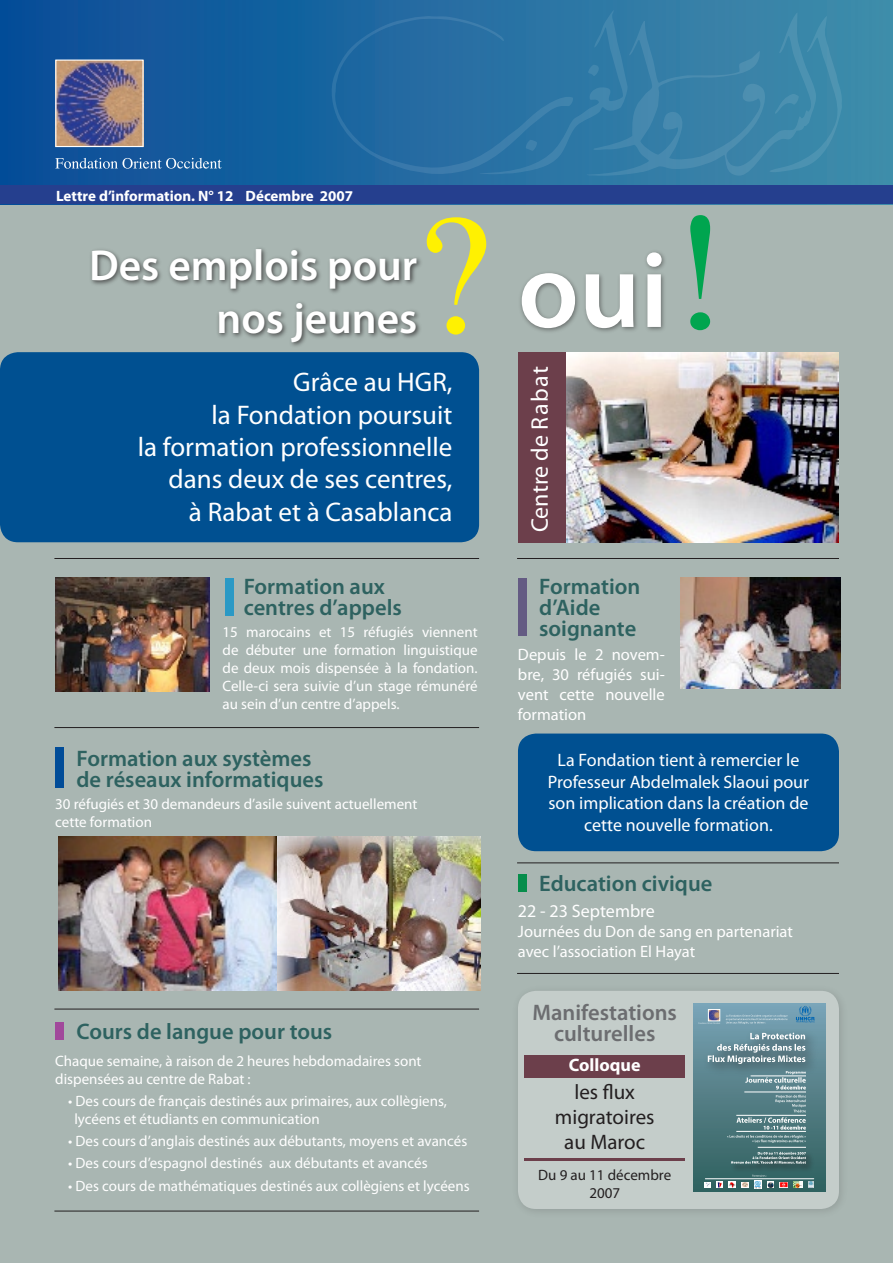
<style>
.page{position:relative;width:893px;height:1263px;background:#a9b6b2}
.page>*{position:absolute;margin:0;border:0;box-sizing:border-box;transform-origin:0 0}
.t1{font:600 108px "Myriad Pro";color:#fff}
.t2{font:600 43.5px "Myriad Pro";color:#fff}
.t3{font:27px/32.4px "Myriad Pro";color:#fff;text-align:right}
.t4{font:24px "Myriad Pro";color:#fff}
.t5{font:600 22.5px "Myriad Pro";color:#2e6260}
.t6{font:600 22.5px "Myriad Pro";color:#6c6d70}
.t7{font:21px "Myriad Pro";color:#231f20}
.t8{font:18px/21.6px "Myriad Pro";color:#fff;text-align:center}
.t9{font:700 18px "Myriad Pro";color:#fff}
.t10{font:16.5px/19.8px "Myriad Pro";color:#fff;text-align:justify}
.t11{font:15px/18px "Myriad Pro";color:#fff}
.t12{font:700 15px "Myriad Pro";color:#fff}
.t13{font:15px/18px "Myriad Pro";color:#231f20;text-align:center}
</style>
<div class="page">
<div style="left:0;top:0;width:893px;height:204px;background:linear-gradient(to right,#064c98,#418eab)"></div>
<div style="left:0;top:352px;width:479px;height:190px;background:#005091;border-radius:18px"></div>
<svg style="left:331px;top:10px;width:511px;height:166px;background:#3078a6"></svg>
<svg style="left:690px;top:215px;width:20px;height:115px"></svg>
<svg style="left:427px;top:217px;width:59px;height:118px"></svg>
<div style="left:518px;top:248px;width:150px;height:87px;background:#231f20;opacity:.5"></div>
<img style="left:565px;top:352px;width:274px;height:190px">
<img style="left:57px;top:62px;width:85px;height:83px">
<div style="left:55px;top:60px;width:89px;height:87px;border:1px solid #fff"></div>
<svg style="left:55px;top:158px;width:167px;height:11px;background:#4b7fb3"></svg>
<div style="left:518px;top:991px;width:321px;height:218px;background:#c4cdca;border-radius:18px"></div>
<img style="left:58px;top:837px;width:218px;height:153px">
<img style="left:278px;top:837px;width:202px;height:153px">
<img style="left:681px;top:577px;width:159px;height:111px">
<img style="left:55px;top:577px;width:154px;height:114px">
<div style="left:88px;top:245px;width:335px;height:103px;background:#231f20;opacity:.75"></div>
<div style="left:518px;top:352px;width:47px;height:190px;background:#6c3f4b"></div>
<div style="left:518px;top:733px;width:321px;height:118px;background:#005091;border-radius:18px"></div>
<div style="left:225px;top:578px;width:9px;height:37px;background:#2b99c5"></div>
<div style="left:518px;top:578px;width:8px;height:57px;background:#645b83"></div>
<div style="left:55px;top:747px;width:9px;height:41px;background:#014c98"></div>
<div style="left:55px;top:1022px;width:9px;height:17px;background:#a1489b"></div>
<svg style="left:693px;top:1003px;width:133px;height:188px;background:#548087"></svg>
<svg style="left:698px;top:1009px;width:22px;height:15px"></svg>
<svg style="left:796px;top:1006px;width:19px;height:16px"></svg>
<hr style="left:705px;top:1178px;width:109px;height:1px;background:#fff">
<hr style="left:744px;top:1092px;width:62px;height:1px;background:#fff">
<hr style="left:736px;top:1131px;width:70px;height:1px;background:#fff">
<hr style="left:758px;top:1147px;width:48px;height:1px;background:#fff">
<svg style="left:705px;top:1182px;width:6px;height:5px"></svg>
<svg style="left:717px;top:1182px;width:5px;height:5px"></svg>
<svg style="left:728px;top:1182px;width:8px;height:5px"></svg>
<svg style="left:780px;top:1182px;width:22px;height:5px"></svg>
<svg style="left:808px;top:1181px;width:6px;height:7px"></svg>
<svg style="left:742px;top:1175px;width:32px;height:13px"></svg>
<svg style="left:726px;top:1015px;width:61px;height:9px"></svg>
<div style="left:746px;top:1028px;width:73px;height:24px;background:#6d98a6"></div>
<div style="left:713px;top:1039px;width:105px;height:26px;background:#638a97"></div>
<div style="left:703px;top:1051px;width:115px;height:26px;background:#231f20;opacity:.75"></div>
<svg style="left:708px;top:1033px;width:97px;height:31px"></svg>
<div style="left:758px;top:1152px;width:57px;height:12px;background:#3d686a"></div>
<div style="left:752px;top:1156px;width:63px;height:12px;background:#375e5f"></div>
<div style="left:731px;top:1161px;width:84px;height:12px;background:#345d5d"></div>
<svg style="left:731px;top:1152px;width:75px;height:12px"></svg>
<svg style="left:745px;top:1071px;width:61px;height:18px"></svg>
<svg style="left:736px;top:1095px;width:70px;height:34px;background:#698e93"></svg>
<svg style="left:727px;top:1135px;width:79px;height:8px"></svg>
<div style="left:524px;top:1055px;width:161px;height:22px;background:#6c3f4b"></div>
<hr style="left:524px;top:1158px;width:161px;height:3px;background:#6c3f4b">
<hr style="left:54px;top:558px;width:425px;height:1px;background:#231f20">
<hr style="left:54px;top:727px;width:425px;height:1px;background:#231f20">
<hr style="left:54px;top:1009px;width:425px;height:1px;background:#231f20">
<hr style="left:517px;top:558px;width:322px;height:1px;background:#231f20">
<div style="left:518px;top:875px;width:8px;height:17px;background:#068d4b"></div>
<hr style="left:517px;top:862px;width:322px;height:1px;background:#231f20">
<hr style="left:517px;top:973px;width:322px;height:1px;background:#231f20">
<hr style="left:54px;top:1211px;width:425px;height:1px;background:#231f20">
<div style="left:0;top:185px;width:893px;height:19px;background:#253f8e"></div>
<p class="t12" style="left:56px;top:186px;width:299px">Lettre d’information. N° 12 Décembre 2007</p>
<p class="t2" style="left:89px;top:238px;width:330px">Des emplois pour</p>
<p class="t2" style="left:216px;top:290px;width:202px">nos jeunes</p>
<p class="t3" style="left:293px;top:366px;width:161px">Grâce au HGR,</p>
<p class="t3" style="left:212px;top:398px;width:242px">la Fondation poursuit</p>
<p class="t3" style="left:138px;top:430px;width:316px">la formation professionnelle dans deux de ses centres,</p>
<p class="t3" style="left:189px;top:495px;width:265px">à Rabat et à Casablanca</p>
<p class="t5" style="left:244px;top:572px;width:143px">Formation aux</p>
<p class="t5" style="left:244px;top:593px;width:160px">centres d’appels</p>
<p class="t11" style="left:223px;top:623px;width:257px;text-align:justify">15 marocains et 15 réfugiés viennent de débuter une formation linguistique de deux mois dispensée à la fondation.<br>Celle-ci sera suivie d’un stage rémunéré au sein d’un centre d’appels.</p>
<p class="t5" style="left:77px;top:744px;width:236px">Formation aux systèmes</p>
<p class="t5" style="left:77px;top:765px;width:248px">de réseaux informatiques</p>
<p class="t11" style="left:55px;top:794px;width:364px">30 réfugiés et 30 demandeurs d’asile suivent actuellement</p>
<p class="t11" style="left:55px;top:812px;width:98px">cette formation</p>
<p class="t5" style="left:77px;top:1017px;width:257px">Cours de langue pour tous</p>
<p class="t11" style="left:55px;top:1051px;width:368px">Chaque semaine, à raison de 2 heures hebdomadaires sont dispensées au centre de Rabat :</p>
<p class="t11" style="left:74px;top:1092px;width:374px;text-indent:-6px">• Des cours de français destinés aux primaires, aux collègiens, lycéens et étudiants en communication</p>
<p class="t11" style="left:68px;top:1132px;width:401px">• Des cours d’anglais destinés aux débutants, moyens et avancés</p>
<p class="t11" style="left:68px;top:1154px;width:361px">• Des cours d’espagnol destinés aux débutants et avancés</p>
<p class="t11" style="left:68px;top:1176px;width:403px">• Des cours de mathématiques destinés aux collègiens et lycéens</p>
<p class="t1" style="left:518px;top:222px;width:152px">oui</p>
<p class="t4" style="left:525px;top:532px;width:167px;rotate:-90deg">Centre de Rabat</p>
<p class="t5" style="left:539px;top:572px;width:103px">Formation</p>
<p class="t5" style="left:539px;top:593px;width:63px">d’Aide</p>
<p class="t5" style="left:539px;top:614px;width:99px">soignante</p>
<p class="t10" style="left:518px;top:644px;width:148px">Depuis le 2 novem&shy;bre, 30 réfugiés sui&shy;vent cette nouvelle formation</p>
<p class="t8" style="left:548px;top:749px;width:263px">La Fondation tient à remercier le<br>Professeur Abdelmalek Slaoui pour son implication dans la création de cette nouvelle formation.</p>
<p class="t5" style="left:539px;top:869px;width:175px">Education civique</p>
<p class="t8" style="left:518px;top:900px;width:138px">22 - 23 Septembre</p>
<p class="t10" style="left:518px;top:921px;width:277px">Journées du Don de sang en partenariat avec l’association El Hayat</p>
<p class="t6" style="left:532px;top:998px;width:146px">Manifestations</p>
<p class="t6" style="left:554px;top:1019px;width:103px">culturelles</p>
<p class="t9" style="left:569px;top:1053px;width:73px">Colloque</p>
<p class="t7" style="left:574px;top:1079px;width:62px">les flux</p>
<p class="t7" style="left:555px;top:1104px;width:101px">migratoires</p>
<p class="t7" style="left:564px;top:1129px;width:82px">au Maroc</p>
<p class="t13" style="left:538px;top:1165px;width:135px">Du 9 au 11 décembre<br>2007</p>
</div>
